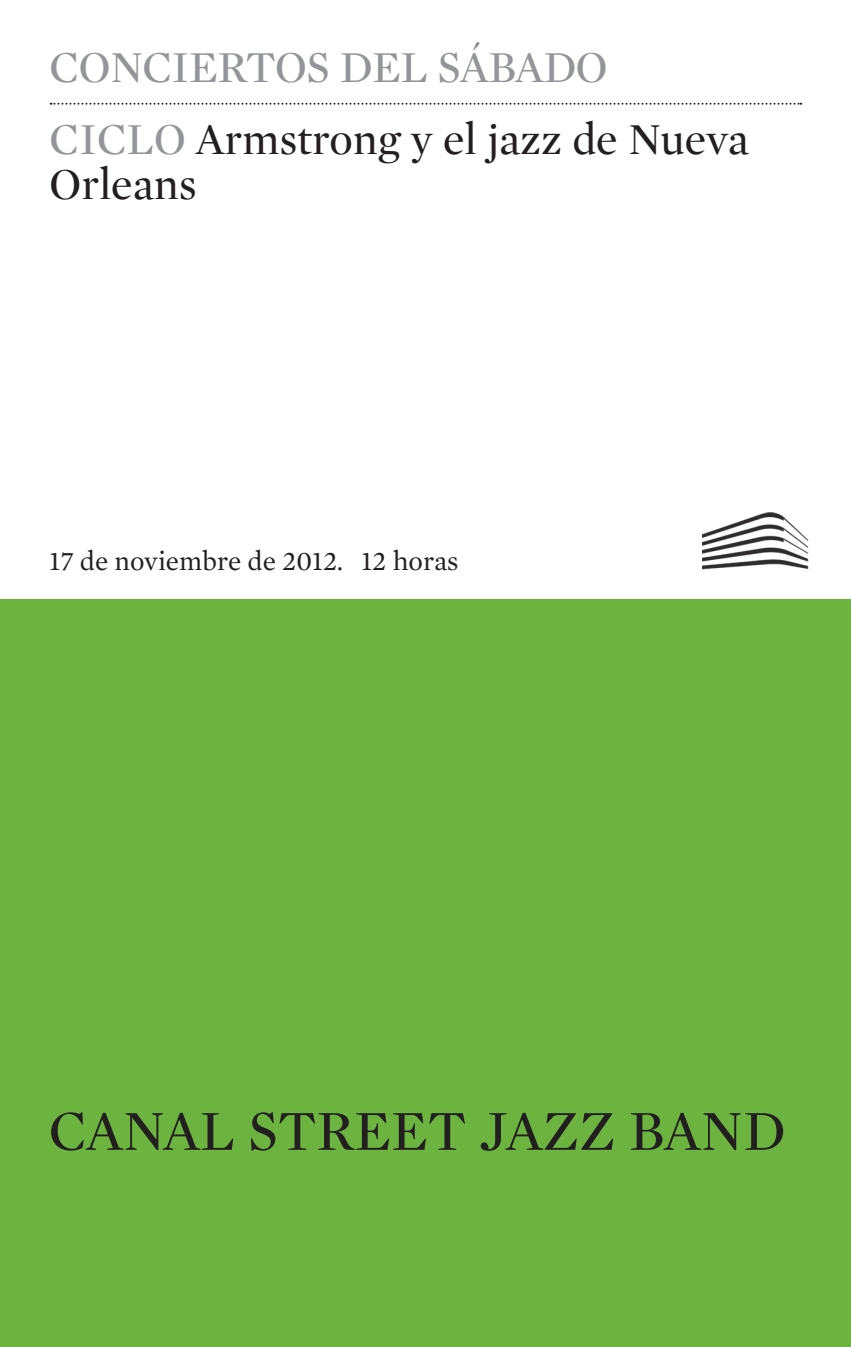
<style>
.page{position:relative;width:851px;height:1347px;background:#fff}
.page>*{position:absolute;margin:0;border:0;box-sizing:border-box;transform-origin:0 0}
.t1{font:57.5px "Mercury Display";color:#231f20}
._2_Programa_standard{font:45px/45px "Mercury Display";color:#231f20}
._1_Portada_Concierto{font:45px "Mercury Display";letter-spacing:-.01em;color:#939598}
._1_Portada_fecha{font:27.5px "Mercury Text G1";color:#231f20}
.s1{color:#939598}
</style>
<div class="page">
<div style="left:0;top:599px;width:850px;height:747px;background:#6cb43f"></div>
<svg style="left:51px;top:103px;width:750px;height:2px"></svg>
<img style="left:702px;top:512px;width:106px;height:58px">
<p class="_1_Portada_Concierto" style="left:50px;top:38px;width:559px">CONCIERTOS DEL SÁBADO</p>
<p class="_2_Programa_standard" style="left:50px;top:116px;width:700px"><span class="s1">CICLO</span> Armstrong y el jazz de Nueva<br>Orleans</p>
<p class="_1_Portada_fecha" style="left:50px;top:544px;width:410px">17 de noviembre de 2012. 12 horas</p>
<p class="t1" style="left:49px;top:1094px;width:738px">CANAL STREET JAZZ BAND</p>
</div>
